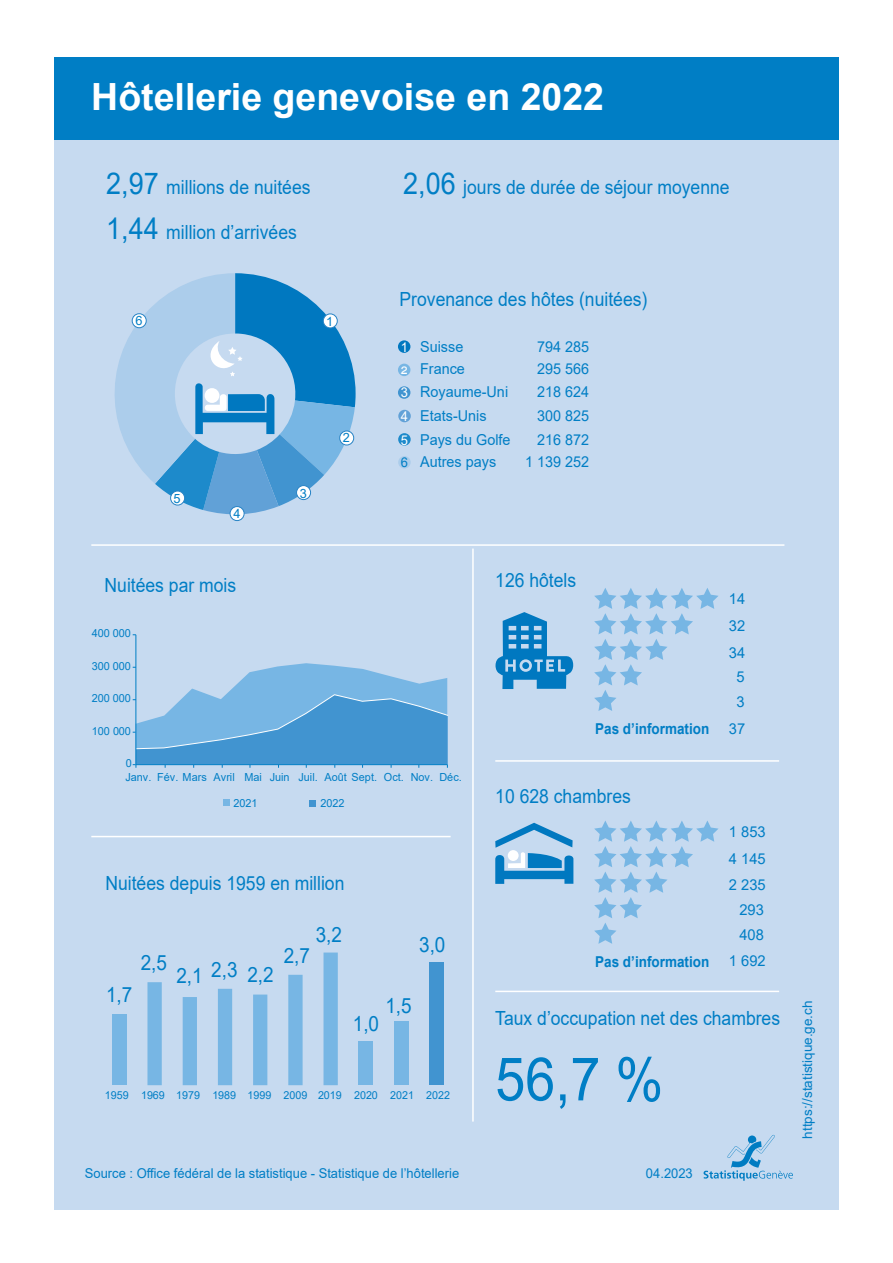
<style>
.page{position:relative;width:893px;height:1263px;background:#fff}
.page>*{position:absolute;margin:0;border:0;box-sizing:border-box;transform-origin:0 0}
.t1{font:60px "Arial";color:#007ec5;scale:.9 1}
.t2{font:700 37.5px "Arial";color:#fff}
.t3{font:21px "Arial";color:#007ec5;scale:.9 1}
.t4{font:19.5px "Arial";color:#007ec5;scale:.9 1}
.t5{font:15px "Arial";color:#007ec5;scale:.96 1}
.t6{font:15px "Arial";color:#007ec5}
.t7{font:700 15px "Arial";color:#007ec5;scale:.9 1}
.t8{font:13.5px "Arial";color:#007ec5;scale:.96 1}
.t9{font:13.5px "Arial";color:#007ec5}
.t10{font:12.75px "Arial";color:#007ec5}
.t11{font:11.1px "Arial";color:#007ec5}
.t12{font:10.95px "Arial";color:#007ec5}
.s1{font-size:30px}
.s2{font-size:13.5px;color:#fff}
.s3{font-size:13.5px}
</style>
<div class="page">
<div style="left:54px;top:57px;width:785px;height:85px;background:#007ec5"></div>
<div style="left:54px;top:140px;width:785px;height:1070px;background:#c6daf0"></div>
<div style="left:398px;top:340px;width:12px;height:13px;background:#0078c0;border-radius:50%"></div>
<div style="left:398px;top:364px;width:12px;height:12px;background:#77b6e4;border-radius:50%"></div>
<div style="left:398px;top:386px;width:12px;height:13px;background:#4194d0;border-radius:50%"></div>
<div style="left:398px;top:410px;width:13px;height:12px;background:#61a1d7;border-radius:50%"></div>
<div style="left:398px;top:433px;width:13px;height:13px;background:#1d8acb;border-radius:50%"></div>
<div style="left:398px;top:456px;width:13px;height:12px;background:#accdeb;border-radius:50%"></div>
<svg style="left:114px;top:273px;width:242px;height:244px"></svg>
<div style="left:323px;top:314px;width:14px;height:14px;background:#fff;border-radius:50%"></div>
<div style="left:323px;top:313px;width:15px;height:15px;border:1px solid #2783c5;border-radius:50%"></div>
<div style="left:132px;top:314px;width:14px;height:14px;background:#fff;border-radius:50%"></div>
<div style="left:132px;top:313px;width:15px;height:15px;border:1px solid #2783c5;border-radius:50%"></div>
<div style="left:171px;top:491px;width:14px;height:14px;background:#fff;border-radius:50%"></div>
<div style="left:170px;top:491px;width:15px;height:14px;border:1px solid #2783c5;border-radius:50%"></div>
<div style="left:230px;top:506px;width:14px;height:15px;background:#fff;border-radius:50%"></div>
<div style="left:230px;top:506px;width:15px;height:15px;border:1px solid #2783c5;border-radius:50%"></div>
<div style="left:297px;top:486px;width:14px;height:14px;background:#fff;border-radius:50%"></div>
<div style="left:296px;top:485px;width:15px;height:15px;border:1px solid #2783c5;border-radius:50%"></div>
<div style="left:340px;top:431px;width:14px;height:14px;background:#fff;border-radius:50%"></div>
<div style="left:339px;top:430px;width:15px;height:15px;border:1px solid #2783c5;border-radius:50%"></div>
<svg style="left:495px;top:612px;width:78px;height:77px"></svg>
<svg style="left:495px;top:823px;width:78px;height:61px"></svg>
<div style="left:508px;top:850px;width:11px;height:11px;background:#fff;border-radius:50%"></div>
<div style="left:223px;top:800px;width:7px;height:6px;background:#77b6e4"></div>
<div style="left:309px;top:800px;width:7px;height:6px;background:#4194d0"></div>
<svg style="left:133px;top:663px;width:315px;height:105px"></svg>
<hr style="left:136px;top:764px;width:311px;height:1px;background:#007ec5">
<hr style="left:135px;top:635px;width:1px;height:130px;background:#007ec5">
<div style="left:112px;top:1014px;width:15px;height:71px;background:#77b6e4"></div>
<div style="left:359px;top:1041px;width:14px;height:44px;background:#77b6e4"></div>
<div style="left:394px;top:1022px;width:14px;height:63px;background:#77b6e4"></div>
<div style="left:429px;top:962px;width:14px;height:123px;background:#4194d0"></div>
<svg style="left:147px;top:952px;width:191px;height:133px"></svg>
<hr style="left:472px;top:549px;width:2px;height:572px;background:#fff">
<hr style="left:495px;top:760px;width:284px;height:2px;background:#fff">
<hr style="left:495px;top:991px;width:284px;height:1px;background:#fff">
<svg style="left:594px;top:588px;width:124px;height:123px"></svg>
<svg style="left:594px;top:821px;width:124px;height:123px"></svg>
<hr style="left:91px;top:544px;width:693px;height:2px;background:#fff">
<hr style="left:91px;top:836px;width:360px;height:1px;background:#fff">
<svg style="left:704px;top:1135px;width:89px;height:46px"></svg>
<p class="t2" style="left:91px;top:71px;width:514px">Hôtellerie genevoise en 2022</p>
<p class="t4" style="left:106px;top:173px;width:229px"><span class="s1">2,97</span> millions de nuitées</p>
<p class="t4" style="left:403px;top:173px;width:364px"><span class="s1">2,06</span> jours de durée de séjour moyenne</p>
<p class="t4" style="left:106px;top:218px;width:213px"><span class="s1">1,44</span> million d’arrivées</p>
<p class="t10" style="left:135px;top:312px;width:9px">6</p>
<p class="t10" style="left:173px;top:490px;width:9px">5</p>
<p class="t10" style="left:234px;top:505px;width:9px">4</p>
<p class="t10" style="left:326px;top:312px;width:9px">1</p>
<p class="t10" style="left:300px;top:484px;width:9px">3</p>
<p class="t10" style="left:343px;top:429px;width:9px">2</p>
<p class="t4" style="left:400px;top:286px;width:277px">Provenance des hôtes (nuitées)</p>
<p class="t5" style="left:401px;top:336px;width:67px"><span class="s2">1</span> Suisse</p>
<p class="t5" style="left:537px;top:336px;width:56px">794 285</p>
<p class="t5" style="left:401px;top:358px;width:68px"><span class="s2">2</span> France</p>
<p class="t5" style="left:537px;top:358px;width:56px">295 566</p>
<p class="t5" style="left:401px;top:381px;width:113px"><span class="s2">3</span> Royaume-Uni</p>
<p class="t5" style="left:537px;top:381px;width:56px">218 624</p>
<p class="t5" style="left:401px;top:406px;width:91px"><span class="s2">4</span> Etats-Unis</p>
<p class="t5" style="left:537px;top:406px;width:56px">300 825</p>
<p class="t5" style="left:401px;top:429px;width:116px"><span class="s2">5</span> Pays du Golfe</p>
<p class="t5" style="left:537px;top:429px;width:56px">216 872</p>
<p class="t5" style="left:401px;top:451px;width:101px"><span class="s3">6</span> Autres pays</p>
<p class="t5" style="left:525px;top:451px;width:68px">1 139 252</p>
<p class="t4" style="left:105px;top:572px;width:148px">Nuitées par mois</p>
<p class="t11" style="left:92px;top:626px;width:41px">400 000</p>
<p class="t11" style="left:92px;top:658px;width:41px">300 000</p>
<p class="t11" style="left:92px;top:691px;width:41px">200 000</p>
<p class="t11" style="left:92px;top:723px;width:41px">100 000</p>
<p class="t11" style="left:126px;top:756px;width:8px">0</p>
<p class="t11" style="left:125px;top:769px;width:338px">Janv. Fév. Mars Avril Mai Juin Juil. Août Sept. Oct. Nov. Déc.</p>
<p class="t11" style="left:233px;top:795px;width:26px">2021</p>
<p class="t11" style="left:320px;top:795px;width:26px">2022</p>
<p class="t4" style="left:495px;top:566px;width:91px">126 hôtels</p>
<p class="t7" style="left:595px;top:718px;width:128px">Pas d’information</p>
<p class="t6" style="left:729px;top:588px;width:18px">14</p>
<p class="t6" style="left:729px;top:615px;width:18px">32</p>
<p class="t6" style="left:729px;top:642px;width:18px">34</p>
<p class="t6" style="left:736px;top:667px;width:10px">5</p>
<p class="t6" style="left:736px;top:691px;width:10px">3</p>
<p class="t6" style="left:729px;top:718px;width:18px">37</p>
<p class="t4" style="left:495px;top:782px;width:152px">10 628 chambres</p>
<p class="t4" style="left:105px;top:870px;width:267px">Nuitées depuis 1959 en million</p>
<p class="t3" style="left:106px;top:980px;width:31px">1,7</p>
<p class="t3" style="left:141px;top:948px;width:31px">2,5</p>
<p class="t3" style="left:176px;top:961px;width:31px">2,1</p>
<p class="t3" style="left:211px;top:955px;width:31px">2,3</p>
<p class="t3" style="left:247px;top:960px;width:31px">2,2</p>
<p class="t3" style="left:316px;top:920px;width:31px">3,2</p>
<p class="t3" style="left:284px;top:941px;width:31px">2,7</p>
<p class="t3" style="left:419px;top:930px;width:31px">3,0</p>
<p class="t3" style="left:353px;top:1009px;width:31px">1,0</p>
<p class="t3" style="left:385px;top:991px;width:31px">1,5</p>
<p class="t12" style="left:105px;top:1087px;width:347px">1959 1969 1979 1989 1999 2009 2019 2020 2021 2022</p>
<p class="t7" style="left:595px;top:951px;width:128px">Pas d’information</p>
<p class="t6" style="left:729px;top:821px;width:38px">1 853</p>
<p class="t6" style="left:729px;top:848px;width:38px">4 145</p>
<p class="t6" style="left:729px;top:875px;width:38px">2 235</p>
<p class="t6" style="left:739px;top:899px;width:26px">293</p>
<p class="t6" style="left:739px;top:924px;width:26px">408</p>
<p class="t6" style="left:729px;top:951px;width:38px">1 692</p>
<p class="t4" style="left:495px;top:1005px;width:318px">Taux d’occupation net des chambres</p>
<p class="t1" style="left:495px;top:1038px;width:188px">56,7 %</p>
<p class="t8" style="left:85px;top:1164px;width:391px">Source : Office fédéral de la statistique - Statistique de l’hôtellerie</p>
<p class="t8" style="left:646px;top:1164px;width:50px">04.2023</p>
<p class="t9" style="left:798px;top:1138px;width:140px;rotate:-90deg">https://statistique.ge.ch</p>
</div>
